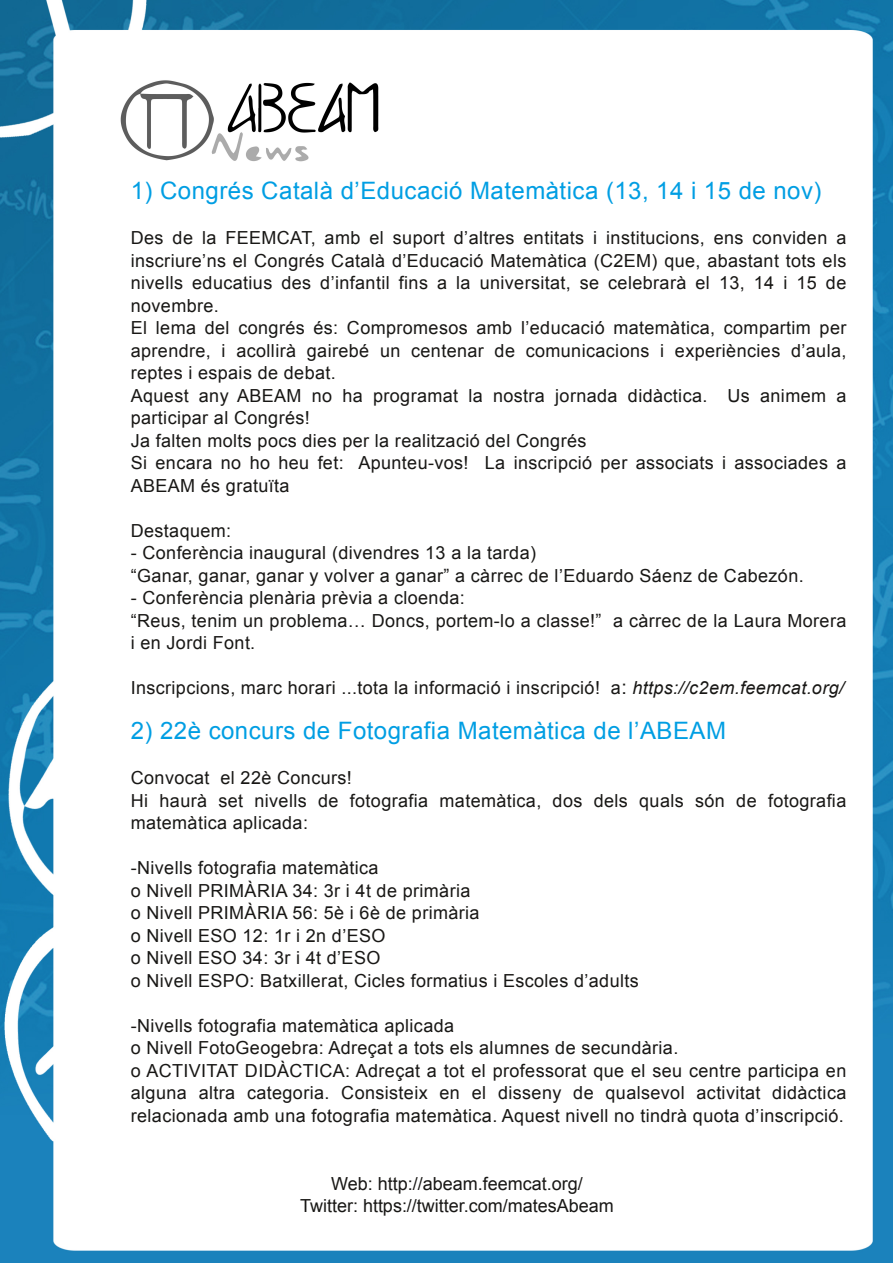
<style>
.page{position:relative;width:893px;height:1263px;background:#fff}
.page>*{position:absolute;margin:0;border:0;box-sizing:border-box;transform-origin:0 0}
.t1{font:24px "Arial";letter-spacing:.02em;color:#009ee3}
.t2{font:18px/22.5px "Arial";letter-spacing:.02em;color:#181715}
.t3{font:18px/22.5px "Arial";color:#181715;text-align:center}
.s1{font-size:19.5px}
.s2{font-style:italic}
</style>
<div class="page">
<img style="left:0;top:0;width:893px;height:1263px">
<img style="left:116px;top:77px;width:267px;height:90px">
<h1 class="t1" style="left:131px;top:177px;width:692px">1) Congrés Català d’Educació Matemàtica (13, 14 i 15 de nov)</h1>
<p class="t2" style="left:131px;top:227px;width:717px">Des de la FEEMCAT, amb el suport d’altres entitats i institucions, ens conviden a inscriure’ns el Congrés Català d’Educació Matemàtica (C2EM) que, abastant tots els nivells educatius des d’infantil fins a la universitat, se celebrarà el 13, 14 i 15 de novembre.<br>El lema del congrés és: Compromesos amb l’educació matemàtica, compartim per aprendre, i acollirà gairebé un centenar de comunicacions i experiències d’aula, reptes i espais de debat.<br>Aquest any ABEAM no ha programat la nostra jornada didàctica. Us animem a participar al Congrés!<br>Ja falten molts pocs dies per la realització del Congrés<br>Si encara no ho heu fet: Apunteu-vos! La inscripció per associats i associades a ABEAM és gratuïta</p>
<p class="t2" style="left:131px;top:519px;width:102px">Destaquem:</p>
<p class="t2" style="left:131px;top:542px;width:674px">- Conferència inaugural (divendres 13 a la tarda)<br>“Ganar, ganar, ganar y volver a ganar” a càrrec de l’Eduardo Sáenz de Cabezón.</p>
<p class="t2" style="left:131px;top:587px;width:717px">- Conferència plenària prèvia a cloenda:<br>“Reus, tenim un problema… Doncs, portem-lo a classe!” a càrrec de la Laura Morera i en Jordi Font.</p>
<p class="t2" style="left:131px;top:677px;width:715px">Inscripcions, marc horari ...tota la informació i inscripció! a<span class="s1">:</span> <span class="s2">https://c2em.feemcat.org/</span></p>
<h1 class="t1" style="left:131px;top:717px;width:597px">2) 22è concurs de Fotografia Matemàtica de l’ABEAM</h1>
<p class="t2" style="left:131px;top:767px;width:717px">Convocat el 22è Concurs!<br>Hi haurà set nivells de fotografia matemàtica, dos dels quals són de fotografia matemàtica aplicada:</p>
<p class="t2" style="left:131px;top:857px;width:510px">-Nivells fotografia matemàtica<br>o Nivell PRIMÀRIA 34: 3r i 4t de primària<br>o Nivell PRIMÀRIA 56: 5è i 6è de primària<br>o Nivell ESO 12: 1r i 2n d’ESO<br>o Nivell ESO 34: 3r i 4t d’ESO<br>o Nivell ESPO: Batxillerat, Cicles formatius i Escoles d’adults</p>
<p class="t2" style="left:131px;top:1014px;width:717px">-Nivells fotografia matemàtica aplicada<br>o Nivell FotoGeogebra: Adreçat a tots els alumnes de secundària.<br>o ACTIVITAT DIDÀCTICA: Adreçat a tot el professorat que el seu centre participa en alguna altra categoria. Consisteix en el disseny de qualsevol activitat didàctica relacionada amb una fotografia matemàtica. Aquest nivell no tindrà quota d’inscripció.</p>
<p class="t3" style="left:300px;top:1172px;width:315px">Web: http://abeam.feemcat.org/<br>Twitter: https://twitter.com/matesAbeam</p>
</div>
